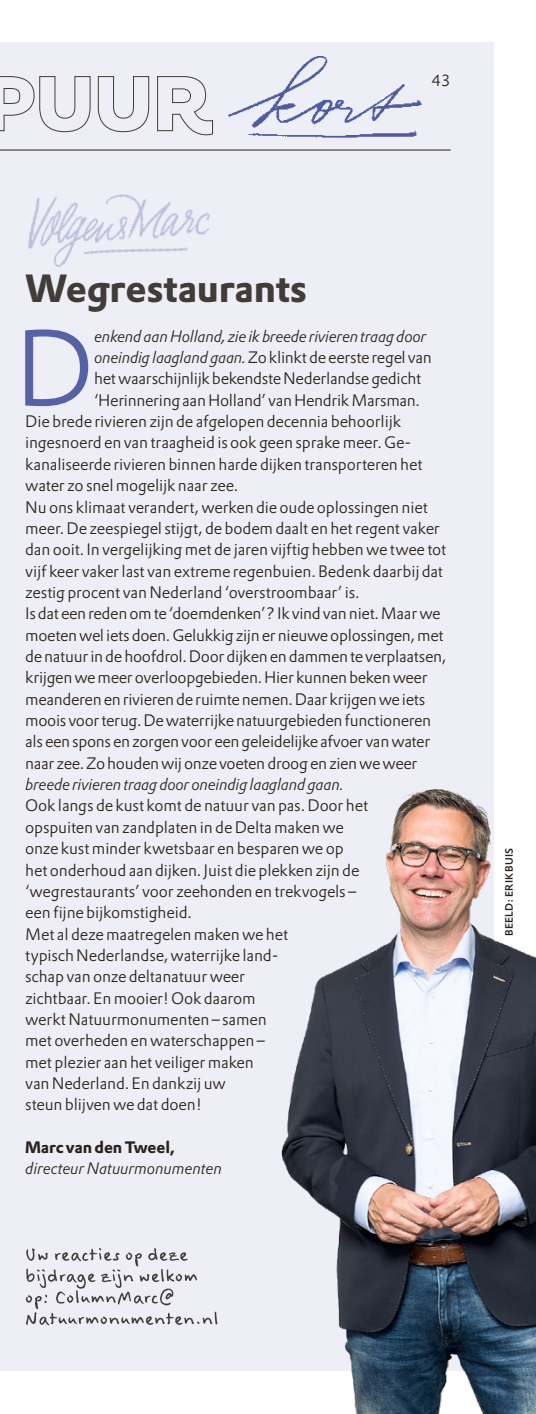
<style>
.page{position:relative;width:536px;height:1414px;background:#fff}
.page>*{position:absolute;margin:0;border:0;box-sizing:border-box;transform-origin:0 0}
.t1{font:300 106.05px "DTL Prokyon TPRO";color:#5563a5}
.t2{font:700 38.5px "DTL Prokyon TPRO";letter-spacing:-.01em;color:#413c38}
.t3{font:300 16.28px/21.3px "DTL Prokyon TPRO";letter-spacing:-.015em;color:#29211a}
.t4{font:italic 300 16.28px "DTL Prokyon TPRO";letter-spacing:-.02em;color:#29211a}
.t5{font:700 16.28px "DTL Prokyon TPRO";letter-spacing:-.01em;color:#29211a}
.t6{font:300 15.75px "DTL Prokyon TPRO";color:#29211a}
.t7{font:500 10.5px "DTL Prokyon TPRO";letter-spacing:.02em;color:#29211a}
.s1{font-style:italic}
</style>
<div class="page">
<div style="left:0;top:43px;width:493px;height:1328px;background:#eeeef7"></div>
<svg style="left:0;top:76px;width:212px;height:60px"></svg>
<hr style="left:0;top:150px;width:450px;height:1px;background:#29211a">
<img style="left:212px;top:42px;width:226px;height:109px">
<img style="left:28px;top:194px;width:182px;height:74px">
<svg style="left:26px;top:1248px;width:191px;height:77px"></svg>
<img style="left:281px;top:764px;width:255px;height:650px">
<p class="t6" style="left:431px;top:70px;width:20px">43</p>
<h2 class="t2" style="left:25px;top:262px;width:283px">Wegrestaurants</h2>
<h1 class="t1" style="left:15px;top:298px;width:82px">D</h1>
<p class="t4" style="left:94px;top:325px;width:334px">enkend aan Holland, zie ik breede rivieren traag door</p>
<p class="t3" style="left:94px;top:346px;width:339px"><span class="s1">oneindig laagland gaan.</span> Zo klinkt de eerste regel van</p>
<p class="t3" style="left:94px;top:368px;width:329px">het waarschijnlijk bekendste Nederlandse gedicht</p>
<p class="t3" style="left:94px;top:389px;width:327px">‘Herinnering aan Holland’ van Hendrik Marsman.</p>
<p class="t3" style="left:25px;top:410px;width:377px">Die brede rivieren zijn de afgelopen decennia behoorlijk</p>
<p class="t3" style="left:25px;top:432px;width:383px">ingesnoerd en van traagheid is ook geen sprake meer. Ge---</p>
<p class="t3" style="left:25px;top:453px;width:399px">kanaliseerde rivieren binnen harde dijken transporteren het</p>
<p class="t3" style="left:25px;top:474px;width:214px">water zo snel mogelijk naar zee.</p>
<p class="t3" style="left:25px;top:496px;width:404px">Nu ons klimaat verandert, werken die oude oplossingen niet</p>
<p class="t3" style="left:25px;top:517px;width:416px">meer. De zeespiegel stijgt, de bodem daalt en het regent vaker</p>
<p class="t3" style="left:25px;top:538px;width:423px">dan ooit. In vergelijking met de jaren vijftig hebben we twee tot</p>
<p class="t3" style="left:25px;top:560px;width:419px">vijf keer vaker last van extreme regenbuien. Bedenk daarbij dat</p>
<p class="t3" style="left:25px;top:581px;width:336px">zestig procent van Nederland ‘overstroombaar’ is.</p>
<p class="t3" style="left:25px;top:602px;width:417px">Is dat een reden om te ‘doemdenken’? Ik vind van niet. Maar we</p>
<p class="t3" style="left:25px;top:624px;width:420px">moeten wel iets doen. Gelukkig zijn er nieuwe oplossingen, met</p>
<p class="t3" style="left:25px;top:645px;width:422px">de natuur in de hoofdrol. Door dijken en dammen te verplaatsen,</p>
<p class="t3" style="left:25px;top:667px;width:404px">krijgen we meer overloopgebieden. Hier kunnen beken weer</p>
<p class="t3" style="left:25px;top:688px;width:402px">meanderen en rivieren de ruimte nemen. Daar krijgen we iets</p>
<p class="t3" style="left:25px;top:709px;width:407px">moois voor terug. De waterrijke natuurgebieden functioneren</p>
<p class="t3" style="left:25px;top:731px;width:407px">als een spons en zorgen voor een geleidelijke afvoer van water</p>
<p class="t3" style="left:25px;top:752px;width:394px">naar zee. Zo houden wij onze voeten droog en zien we weer</p>
<p class="t4" style="left:25px;top:774px;width:319px">breede rivieren traag door oneindig laagland gaan.</p>
<p class="t3" style="left:25px;top:795px;width:345px">Ook langs de kust komt de natuur van pas. Door het opspuiten van zandplaten in de Delta maken we onze kust minder kwetsbaar en besparen we op het onderhoud aan dijken. Juist die plekken zijn de ‘wegrestaurants’ voor zeehonden en trekvogels – een fijne bijkomstigheid.<br>Met al deze maatregelen maken we het<br>typisch Nederlandse, waterrijke land-<br>schap van onze deltanatuur weer<br>zichtbaar. En mooier! Ook daarom<br>werkt Natuurmonumenten – samen<br>met overheden en waterschappen –<br>met plezier aan het veiliger maken<br>van Nederland. En dankzij uw<br>steun blijven we dat doen!</p>
<p class="t5" style="left:25px;top:1136px;width:151px">Marc van den Tweel,</p>
<p class="t4" style="left:25px;top:1158px;width:198px">directeur Natuurmonumenten</p>
<p class="t7" style="left:502px;top:936px;width:90px;rotate:-90deg">BEELD: ERIK BUIS</p>
</div>
